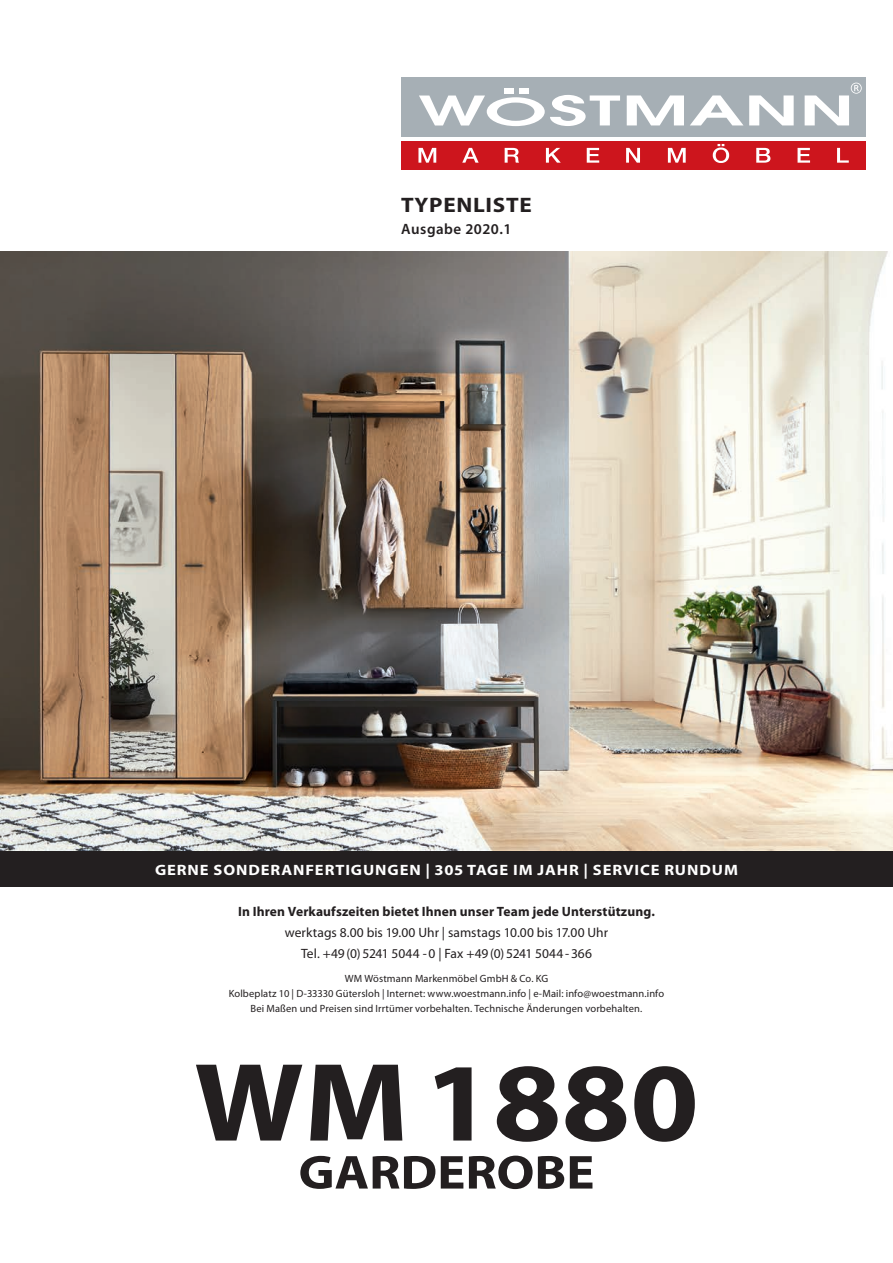
<style>
.page{position:relative;width:893px;height:1263px;background:#fff}
.page>*{position:absolute;margin:0;border:0;box-sizing:border-box;transform-origin:0 0}
.t1{font:700 112.5px "Myriad Pro";color:#231f20;scale:1.1 1}
.t2{font:700 48px "Myriad Pro";color:#231f20;scale:1.1 1}
.t3{font:700 21px "Myriad Pro";letter-spacing:.03em;color:#231f20;scale:1.1 1}
.t4{font:700 15px "Myriad Pro";letter-spacing:.055em;color:#fff;scale:1.1 1}
.t5{font:600 15px "Myriad Pro";letter-spacing:.03em;color:#231f20}
.t6{font:13.5px/21px "Myriad Pro";color:#231f20;text-align:center}
.t7{font:700 13.5px "Myriad Pro";letter-spacing:.01em;color:#231f20}
.t8{font:10.5px/15px "Myriad Pro";letter-spacing:.01em;color:#231f20;text-align:center}
</style>
<div class="page">
<div style="left:0;top:850px;width:893px;height:37px;background:#231f20"></div>
<div style="left:402px;top:78px;width:464px;height:59px;background:#a6afb5"></div>
<div style="left:402px;top:141px;width:464px;height:28px;background:#cd151d"></div>
<svg style="left:419px;top:95px;width:201px;height:31px"></svg>
<svg style="left:627px;top:95px;width:57px;height:30px"></svg>
<svg style="left:690px;top:95px;width:53px;height:30px"></svg>
<svg style="left:749px;top:95px;width:45px;height:30px"></svg>
<div style="left:519px;top:89px;width:10px;height:5px;background:#fff"></div>
<div style="left:504px;top:89px;width:9px;height:5px;background:#fff"></div>
<svg style="left:805px;top:83px;width:57px;height:42px"></svg>
<svg style="left:418px;top:148px;width:18px;height:15px"></svg>
<svg style="left:462px;top:148px;width:17px;height:15px"></svg>
<svg style="left:505px;top:148px;width:14px;height:15px"></svg>
<svg style="left:546px;top:148px;width:15px;height:15px"></svg>
<svg style="left:587px;top:148px;width:12px;height:15px"></svg>
<svg style="left:626px;top:148px;width:14px;height:15px"></svg>
<svg style="left:668px;top:148px;width:18px;height:15px"></svg>
<svg style="left:713px;top:144px;width:16px;height:19px"></svg>
<svg style="left:756px;top:148px;width:14px;height:15px"></svg>
<svg style="left:797px;top:148px;width:13px;height:15px"></svg>
<svg style="left:837px;top:148px;width:12px;height:15px"></svg>
<img style="left:0;top:252px;width:893px;height:598px">
<h3 class="t3" style="left:401px;top:191px;width:120px">TYPENLISTE</h3>
<h3 class="t5" style="left:401px;top:220px;width:112px">Ausgabe 2020.1</h3>
<h3 class="t4" style="left:155px;top:860px;width:531px">GERNE SONDERANFERTIGUNGEN | 305 TAGE IM JAHR | SERVICE RUNDUM</h3>
<p class="t7" style="left:238px;top:903px;width:418px">In Ihren Verkaufszeiten bietet Ihnen unser Team jede Unterstützung.</p>
<p class="t6" style="left:285px;top:922px;width:325px">werktags 8.00 bis 19.00 Uhr | samstags 10.00 bis 17.00 Uhr<br>Tel. +49(0)5241 5044 -0 | Fax +49(0)5241 5044-366</p>
<p class="t8" style="left:229px;top:970px;width:437px">WM Wöstmann Markenmöbel GmbH &amp; Co. KG<br>Kolbeplatz 10 | D-33330 Gütersloh | Internet: www.woestmann.info | e-Mail: info@woestmann.info<br>Bei Maßen und Preisen sind Irrtümer vorbehalten. Technische Änderungen vorbehalten.</p>
<h1 class="t1" style="left:194px;top:1029px;width:460px">WM1880</h1>
<h2 class="t2" style="left:298px;top:1141px;width:271px">GARDEROBE</h2>
</div>
